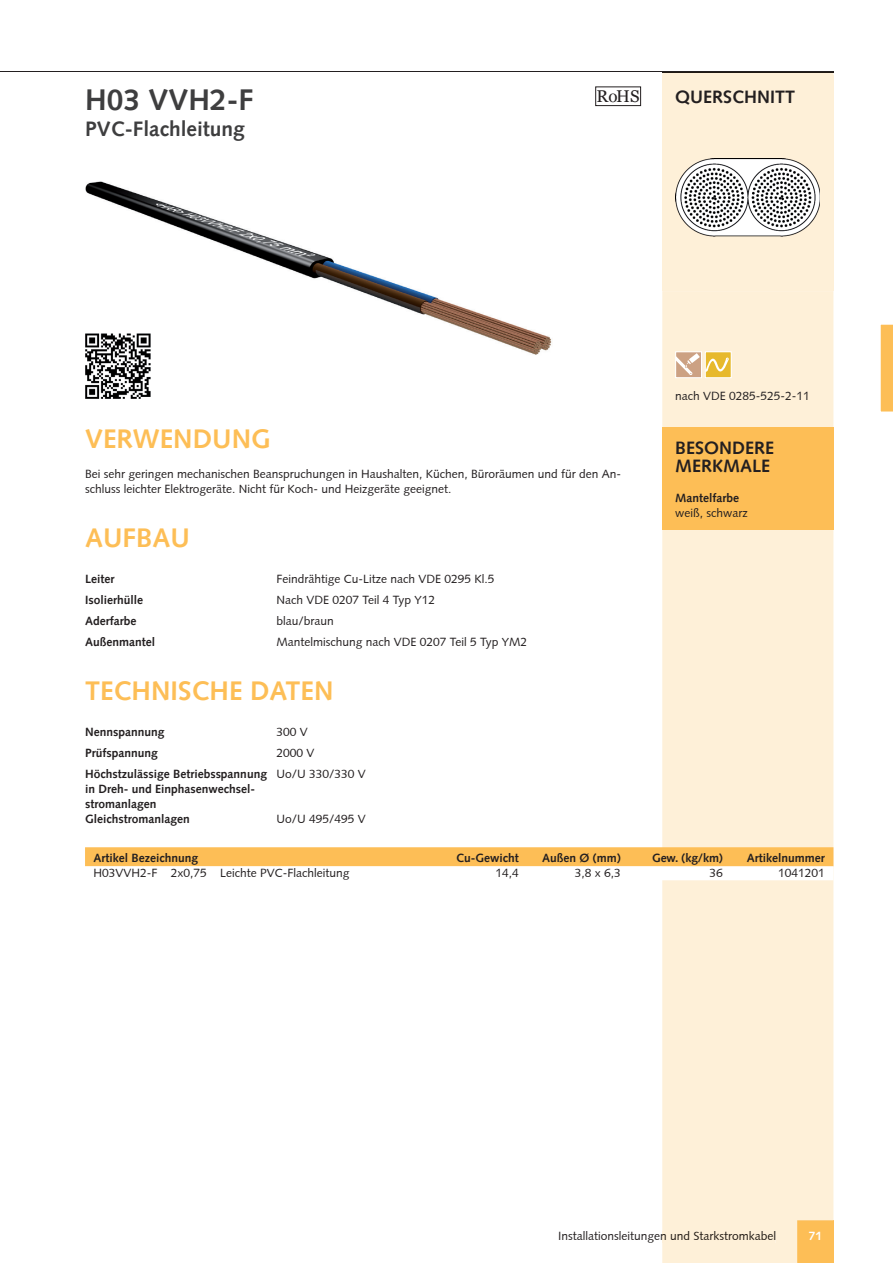
<style>
.page{position:relative;width:893px;height:1263px;background:#fff}
.page>*{position:absolute;margin:0;border:0;box-sizing:border-box;transform-origin:0 0}
.t1{font:700 30px "Syntax";color:#3e3e3f}
.t2{font:700 27px "Syntax";color:#fdbe56}
.t3{font:700 21px "Syntax";color:#3e3e3f}
.t4{font:700 18px/18px "Syntax";color:#231f20}
.t5{font:16.95px "Georgia";color:#231f20}
.t6{font:12px/15px "Syntax";color:#231f20}
.t7{font:700 12px/15px "Syntax";color:#231f20}
.t8{font:700 12px "Syntax";color:#fff}
</style>
<div class="page">
<hr style="left:0;top:72px;width:833px;height:1px;background:#231f20">
<svg style="left:880px;top:324px;width:13px;height:88px"></svg>
<div style="left:662px;top:72px;width:171px;height:1191px;background:#fef0d8"></div>
<div style="left:662px;top:1231px;width:113px;height:12px;background:#fef0d8"></div>
<img style="left:85px;top:181px;width:467px;height:218px">
<div style="left:662px;top:75px;width:171px;height:216px;background:#fef0d8"></div>
<svg style="left:85px;top:847px;width:748px;height:33px"></svg>
<div style="left:705px;top:352px;width:26px;height:26px;background:#e7b92c"></div>
<div style="left:705px;top:351px;width:27px;height:27px;border:1px solid #fff"></div>
<div style="left:676px;top:352px;width:25px;height:26px;background:#cca183"></div>
<div style="left:675px;top:351px;width:27px;height:27px;border:1px solid #fff"></div>
<svg style="left:676px;top:353px;width:53px;height:22px"></svg>
<img style="left:86px;top:333px;width:65px;height:66px">
<div style="left:662px;top:427px;width:171px;height:103px;background:#fdbe56"></div>
<div style="left:595px;top:86px;width:46px;height:20px;border:1px solid #231f20"></div>
<img style="left:676px;top:158px;width:144px;height:79px">
<h1 class="t1" style="left:85px;top:83px;width:170px">H03 VVH2-F</h1>
<h3 class="t3" style="left:85px;top:117px;width:161px">PVC-Flachleitung</h3>
<h3 class="t5" style="left:597px;top:84px;width:45px">RoHS</h3>
<h3 class="t4" style="left:675px;top:88px;width:121px">QUERSCHNITT</h3>
<h2 class="t2" style="left:85px;top:423px;width:187px">VERWENDUNG</h2>
<p class="t6" style="left:85px;top:466px;width:538px">Bei sehr geringen mechanischen Beanspruchungen in Haushalten, Küchen, Büroräumen und für den An&shy;schluss leichter Elektrogeräte. Nicht für Koch- und Heizgeräte geeignet.</p>
<h2 class="t2" style="left:85px;top:522px;width:107px">AUFBAU</h2>
<p class="t7" style="left:85px;top:571px;width:31px">Leiter</p>
<p class="t6" style="left:276px;top:571px;width:220px">Feindrähtige Cu-Litze nach VDE 0295 Kl.5</p>
<p class="t7" style="left:85px;top:592px;width:60px">Isolierhülle</p>
<p class="t6" style="left:276px;top:592px;width:160px">Nach VDE 0207 Teil 4 Typ Y12</p>
<p class="t7" style="left:85px;top:613px;width:53px">Aderfarbe</p>
<p class="t6" style="left:276px;top:613px;width:59px">blau/braun</p>
<p class="t7" style="left:85px;top:634px;width:72px">Außenmantel</p>
<p class="t6" style="left:276px;top:634px;width:252px">Mantelmischung nach VDE 0207 Teil 5 Typ YM2</p>
<h2 class="t2" style="left:85px;top:675px;width:250px">TECHNISCHE DATEN</h2>
<p class="t7" style="left:85px;top:724px;width:81px">Nennspannung</p>
<p class="t6" style="left:276px;top:724px;width:33px">300 V</p>
<p class="t7" style="left:85px;top:745px;width:74px">Prüfspannung</p>
<p class="t6" style="left:276px;top:745px;width:40px">2000 V</p>
<p class="t7" style="left:85px;top:766px;width:183px">Höchstzulässige Betriebsspannung in Dreh- und Einphasenwechsel&shy;stromanlagen</p>
<p class="t6" style="left:276px;top:766px;width:91px">Uo/U 330/330 V</p>
<p class="t7" style="left:85px;top:811px;width:106px">Gleichstromanlagen</p>
<p class="t6" style="left:276px;top:811px;width:91px">Uo/U 495/495 V</p>
<p class="t6" style="left:675px;top:388px;width:136px">nach VDE 0285-525-2-11</p>
<h3 class="t4" style="left:675px;top:439px;width:100px">BESONDERE<br>MERKMALE</h3>
<p class="t7" style="left:675px;top:490px;width:65px">Mantelfarbe</p>
<p class="t6" style="left:675px;top:505px;width:74px">weiß, schwarz</p>
<p class="t7" style="left:94px;top:850px;width:106px">Artikel Bezeichnung</p>
<p class="t7" style="left:456px;top:850px;width:64px">Cu-Gewicht</p>
<p class="t7" style="left:542px;top:850px;width:80px">Außen Ø (mm)</p>
<p class="t7" style="left:652px;top:850px;width:72px">Gew. (kg/km)</p>
<p class="t7" style="left:747px;top:850px;width:80px">Artikelnummer</p>
<p class="t6" style="left:94px;top:865px;width:258px">H03VVH2-F 2x0,75 Leichte PVC-Flachleitung</p>
<p class="t6" style="left:495px;top:865px;width:25px">14,4</p>
<p class="t6" style="left:575px;top:865px;width:48px">3,8 x 6,3</p>
<p class="t6" style="left:709px;top:865px;width:15px">36</p>
<p class="t6" style="left:778px;top:865px;width:48px">1041201</p>
<p class="t6" style="left:558px;top:1228px;width:219px">Installationsleitungen und Starkstromkabel</p>
<p class="t8" style="left:809px;top:1229px;width:15px">71</p>
</div>
